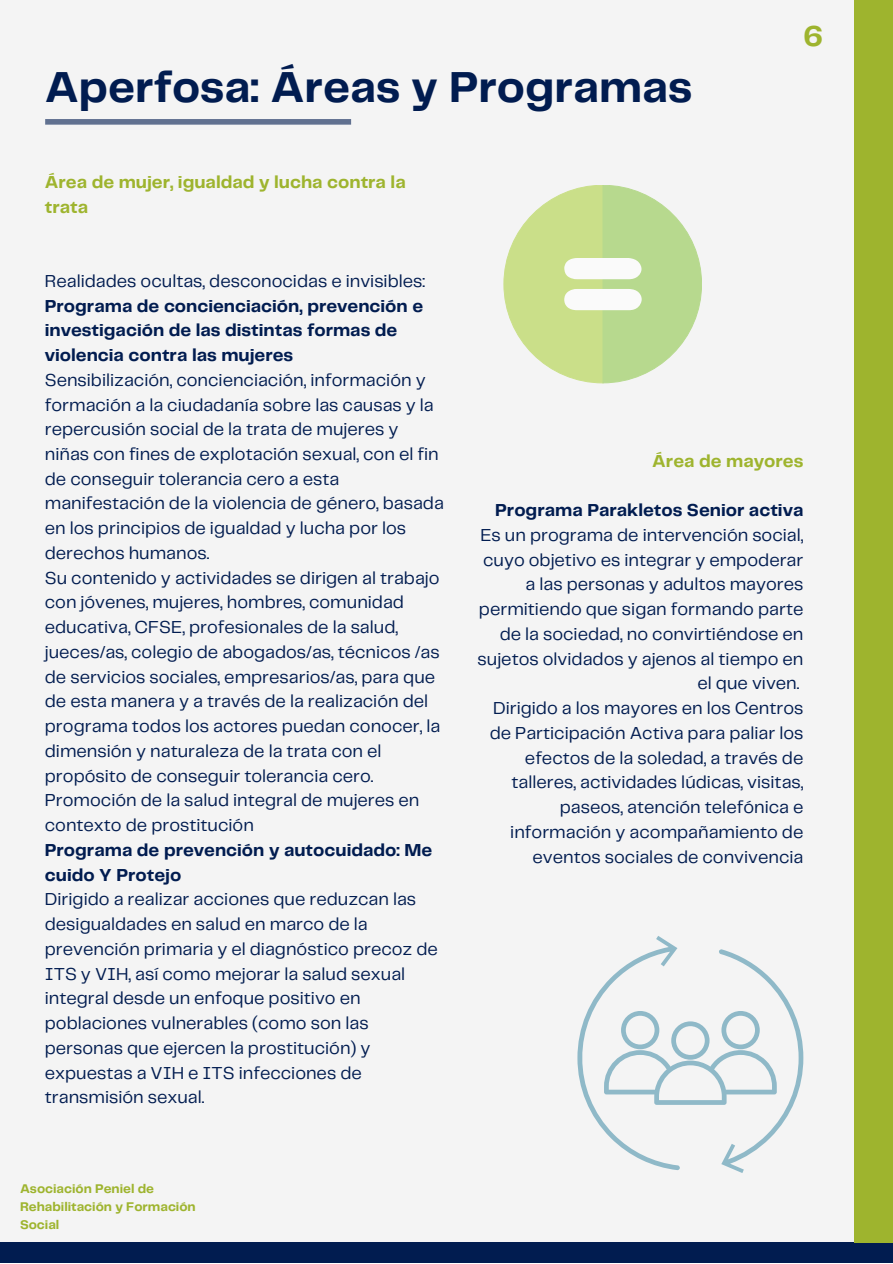
<style>
.page{position:relative;width:893px;height:1264px;background:#fff}
.page>*{position:absolute;margin:0;border:0;box-sizing:border-box;transform-origin:0 0}
.t1{font:700 45px "Telegraf";color:#011c50}
.t2{font:700 30px "Telegraf";color:#9eb42e}
.t3{font:18px/24.8px "Telegraf";color:#011c50}
.t4{font:700 18px/24.8px "Telegraf";color:#011c50}
.t5{font:700 18px/24.8px "Telegraf";color:#9eb42e}
.t6{font:700 13.05px/17.9px "Telegraf";color:#9eb42e}
</style>
<div class="page">
<div style="left:0;top:0;width:892px;height:1262px;background:#f4f4f4"></div>
<div style="left:0;top:1242px;width:892px;height:20px;background:#011c50"></div>
<div style="left:45px;top:119px;width:306px;height:6px;background:#617190"></div>
<div style="left:854px;top:0;width:38px;height:1242px;background:#9eb42e"></div>
<svg style="left:577px;top:936px;width:226px;height:237px"></svg>
<svg style="left:503px;top:185px;width:198px;height:198px"></svg>
<p class="t1" style="left:45px;top:67px;width:649px">Aperfosa: Áreas y Programas</p>
<p class="t5" style="left:45px;top:170px;width:362px">Área de mujer, igualdad y lucha contra la trata</p>
<p class="t2" style="left:803px;top:23px;width:21px">6</p>
<p class="t3" style="left:45px;top:269px;width:382px">Realidades ocultas, desconocidas e invisibles:</p>
<p class="t4" style="left:45px;top:294px;width:380px">Programa de concienciación, prevención e investigación de las distintas formas de violencia contra las mujeres</p>
<p class="t3" style="left:45px;top:368px;width:400px">Sensibilización, concienciación, información y formación a la ciudadanía sobre las causas y la repercusión social de la trata de mujeres y niñas con fines de explotación sexual, con el fin de conseguir tolerancia cero a esta manifestación de la violencia de género, basada en los principios de igualdad y lucha por los derechos humanos.</p>
<p class="t3" style="left:45px;top:566px;width:397px">Su contenido y actividades se dirigen al trabajo con jóvenes, mujeres, hombres, comunidad educativa, CFSE, profesionales de la salud, jueces/as, colegio de abogados/as, técnicos /as de servicios sociales, empresarios/as, para que de esta manera y a través de la realización del programa todos los actores puedan conocer, la dimensión y naturaleza de la trata con el propósito de conseguir tolerancia cero.</p>
<p class="t3" style="left:45px;top:789px;width:376px">Promoción de la salud integral de mujeres en contexto de prostitución</p>
<p class="t4" style="left:45px;top:838px;width:389px">Programa de prevención y autocuidado: Me cuido Y Protejo</p>
<p class="t3" style="left:45px;top:887px;width:373px">Dirigido a realizar acciones que reduzcan las desigualdades en salud en marco de la</p>
<p class="t3" style="left:45px;top:937px;width:394px">prevención primaria y el diagnóstico precoz de ITS y VIH, así como mejorar la salud sexual integral desde un enfoque positivo en poblaciones vulnerables (como son las personas que ejercen la prostitución) y expuestas a VIH e ITS infecciones de transmisión sexual.</p>
<p class="t6" style="left:20px;top:1180px;width:177px">Asociación Peniel de<br>Rehabilitación y Formación<br>Social</p>
<p class="t5" style="left:652px;top:449px;width:153px">Área de mayores</p>
<p class="t4" style="left:495px;top:498px;width:310px">Programa Parakletos Senior activa</p>
<p class="t3" style="left:477px;top:523px;width:327px;text-align:right">Es un programa de intervención social, cuyo objetivo es integrar y empoderar a las personas y adultos mayores permitiendo que sigan formando parte de la sociedad, no convirtiéndose en sujetos olvidados y ajenos al tiempo en el que viven.</p>
<p class="t3" style="left:489px;top:696px;width:315px;text-align:right">Dirigido a los mayores en los Centros de Participación Activa para paliar los efectos de la soledad, a través de talleres, actividades lúdicas, visitas, paseos, atención telefónica e información y acompañamiento de eventos sociales de convivencia</p>
</div>
